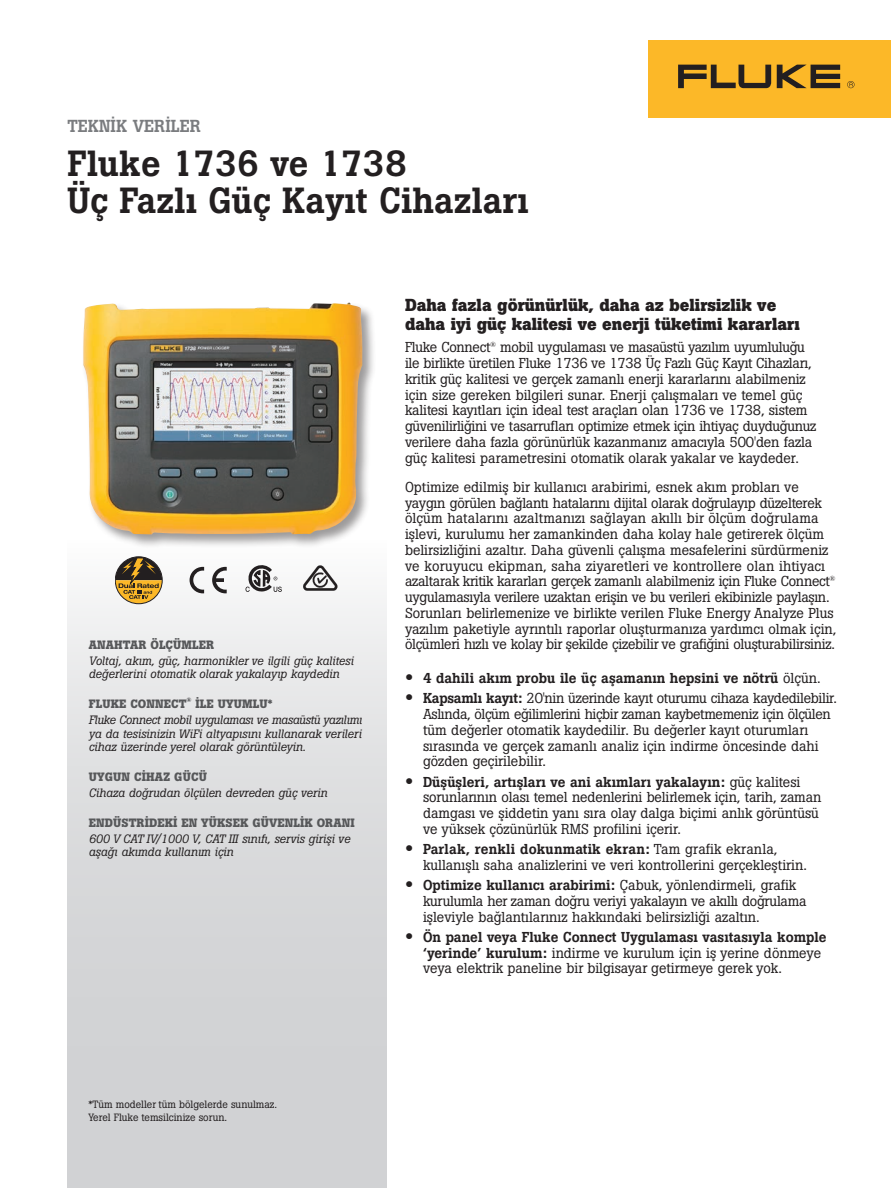
<style>
.page{position:relative;width:891px;height:1188px;background:#fff}
.page>*{position:absolute;margin:0;border:0;box-sizing:border-box;transform-origin:0 0}
.t1{font:500 36px/37.5px "Boton Pro";color:#231f20}
.t2{font:700 17.25px/18.8px "Boton Pro";color:#231f20}
.t3{font:500 17.25px "Boton Pro";color:#7a7c7f}
.t4{font:14.25px/15.8px "Boton Pro";color:#231f20}
.t5{font:500 14.25px "Boton Pro";color:#231f20}
.t6{font:italic 12px/13.5px "Boton Pro";color:#231f20}
.t7{font:700 12px "Boton Pro";letter-spacing:.01em;color:#57585a}
.t8{font:10.5px/12.6px "Boton Pro";color:#231f20}
.t9{font:700 6.3px "Boton Pro";color:#57585a}
.s1{font-family:"Helvetica Neue LT Std";font-stretch:expanded;font-size:16.5px}
.s2{font-weight:400}
.s3{font-family:"Helvetica Neue LT Std";font-weight:500;font-stretch:expanded;font-size:16.5px}
.s4{font-weight:500}
</style>
<div class="page">
<div style="left:68px;top:540px;width:319px;height:648px;background:linear-gradient(to bottom,#f2f3f3,#c8c9cc)"></div>
<div style="left:648px;top:40px;width:243px;height:78px;background:#fcb828"></div>
<svg style="left:777px;top:65px;width:63px;height:23px"></svg>
<svg style="left:678px;top:65px;width:93px;height:23px"></svg>
<svg style="left:847px;top:81px;width:8px;height:7px"></svg>
<div style="left:82px;top:302px;width:295px;height:247px;background:#231f20;opacity:.45"></div>
<img style="left:83px;top:303px;width:279px;height:232px">
<svg style="left:246px;top:565px;width:36px;height:27px"></svg>
<svg style="left:190px;top:567px;width:14px;height:26px"></svg>
<svg style="left:212px;top:567px;width:15px;height:26px"></svg>
<svg style="left:303px;top:565px;width:34px;height:26px"></svg>
<svg style="left:115px;top:557px;width:47px;height:47px"></svg>
<p class="t3" style="left:68px;top:115px;width:135px">TEKNİK VERİLER</p>
<h1 class="t1" style="left:68px;top:144px;width:463px">Fluke 1736 ve 1738<br>Üç Fazlı Güç Kayıt Cihazları</h1>
<p class="t7" style="left:89px;top:637px;width:127px">ANAHTAR ÖLÇÜMLER</p>
<p class="t6" style="left:89px;top:654px;width:266px">Voltaj, akım, güç, harmonikler ve ilgili güç kalitesi değerlerini otomatik olarak yakalayıp kaydedin</p>
<p class="t7" style="left:89px;top:696px;width:99px">FLUKE CONNECT</p>
<p class="t9" style="left:187px;top:696px;width:7px">®</p>
<p class="t7" style="left:196px;top:696px;width:78px">ILE UYUMLU*</p>
<p class="t6" style="left:89px;top:713px;width:275px;text-align:justify">Fluke Connect mobil uygulaması ve masaüstü yazılımı ya da tesisinizin WiFi altyapısını kullanarak verileri cihaz üzerinde yerel olarak görüntüleyin.</p>
<p class="t7" style="left:89px;top:769px;width:120px">UYGUN CIHAZ GÜCÜ</p>
<p class="t6" style="left:89px;top:786px;width:240px">Cihaza doğrudan ölçülen devreden güç verin</p>
<p class="t7" style="left:89px;top:815px;width:267px">ENDÜSTRIDEKI EN YÜKSEK GÜVENLIK ORANI</p>
<p class="t6" style="left:89px;top:832px;width:263px">600 V CAT IV/1000 V, CAT III sınıfı, servis girişi ve aşağı akımda kullanım için</p>
<p class="t2" style="left:405px;top:296px;width:396px">Daha fazla görünürlük, daha az belirsizlik ve daha iyi güç kalitesi ve enerji tüketimi kararları</p>
<p class="t4" style="left:405px;top:340px;width:413px">Fluke Connect<sup>®</sup> mobil uygulaması ve masaüstü yazılım uyumluluğu ile birlikte üretilen Fluke 1736 ve 1738 Üç Fazlı Güç Kayıt Cihazları, kritik güç kalitesi ve gerçek zamanlı enerji kararlarını alabilmeniz için size gereken bilgileri sunar. Enerji çalışmaları ve temel güç kalitesi kayıtları için ideal test araçları olan 1736 ve 1738, sistem güvenilirliğini ve tasarrufları optimize etmek için ihtiyaç duyduğunuz verilere daha fazla görünürlük kazanmanız amacıyla 500'den fazla güç kalitesi parametresini otomatik olarak yakalar ve kaydeder.</p>
<p class="t4" style="left:405px;top:479px;width:433px">Optimize edilmiş bir kullanıcı arabirimi, esnek akım probları ve yaygın görülen bağlantı hatalarını dijital olarak doğrulayıp düzelterek ölçüm hatalarını azaltmanızı sağlayan akıllı bir ölçüm doğrulama işlevi, kurulumu her zamankinden daha kolay hale getirerek ölçüm belirsizliğini azaltır. Daha güvenli çalışma mesafelerini sürdürmeniz ve koruyucu ekipman, saha ziyaretleri ve kontrollere olan ihtiyacı azaltarak kritik kararları gerçek zamanlı alabilmeniz için Fluke Connect<sup>® </sup>uygulamasıyla verilere uzaktan erişin ve bu verileri ekibinizle paylaşın.<br>Sorunları belirlemenize ve birlikte verilen Fluke Energy Analyze Plus yazılım paketiyle ayrıntılı raporlar oluşturmanıza yardımcı olmak için, ölçümleri hızlı ve kolay bir şekilde çizebilir ve grafiğini oluşturabilirsiniz.</p>
<p class="t5" style="left:405px;top:669px;width:417px"><span class="s1">•</span> 4 dahili akım probu ile üç aşamanın hepsini ve nötrü <span class="s2">ölçün.</span></p>
<p class="t4" style="left:423px;top:691px;width:416px;text-indent:-18px"><span class="s3">•</span> <span class="s4">Kapsamlı kayıt:</span> 20'nin üzerinde kayıt oturumu cihaza kaydedilebilir.<br>Aslında, ölçüm eğilimlerini hiçbir zaman kaybetmemeniz için ölçülen tüm değerler otomatik kaydedilir. Bu değerler kayıt oturumları sırasında ve gerçek zamanlı analiz için indirme öncesinde dahi gözden geçirilebilir.</p>
<p class="t4" style="left:423px;top:774px;width:400px;text-indent:-18px"><span class="s3">•</span> <span class="s4">Düşüşleri, artışları ve ani akımları yakalayın:</span> güç kalitesi sorunlarının olası temel nedenlerini belirlemek için, tarih, zaman damgası ve şiddetin yanı sıra olay dalga biçimi anlık görüntüsü ve yüksek çözünürlük RMS profilini içerir.</p>
<p class="t4" style="left:423px;top:841px;width:385px;text-indent:-18px"><span class="s3">•</span> <span class="s4">Parlak, renkli dokunmatik ekran:</span> Tam grafik ekranla, kullanışlı saha analizlerini ve veri kontrollerini gerçekleştirin.</p>
<p class="t4" style="left:423px;top:877px;width:385px;text-indent:-18px"><span class="s3">•</span> <span class="s4">Optimize kullanıcı arabirimi:</span> Çabuk, yönlendirmeli, grafik kurulumla her zaman doğru veriyi yakalayın ve akıllı doğrulama işleviyle bağlantılarınız hakkındaki belirsizliği azaltın.</p>
<p class="t4" style="left:423px;top:929px;width:405px;text-indent:-18px"><span class="s3">•</span> <span class="s4">Ön panel veya Fluke Connect Uygulaması vasıtasıyla komple ‘yerinde’ kurulum:</span> indirme ve kurulum için iş yerine dönmeye veya elektrik paneline bir bilgisayar getirmeye gerek yok.</p>
<p class="t8" style="left:89px;top:1098px;width:190px">*Tüm modeller tüm bölgelerde sunulmaz.<br>Yerel Fluke temsilcinize sorun.</p>
</div>
